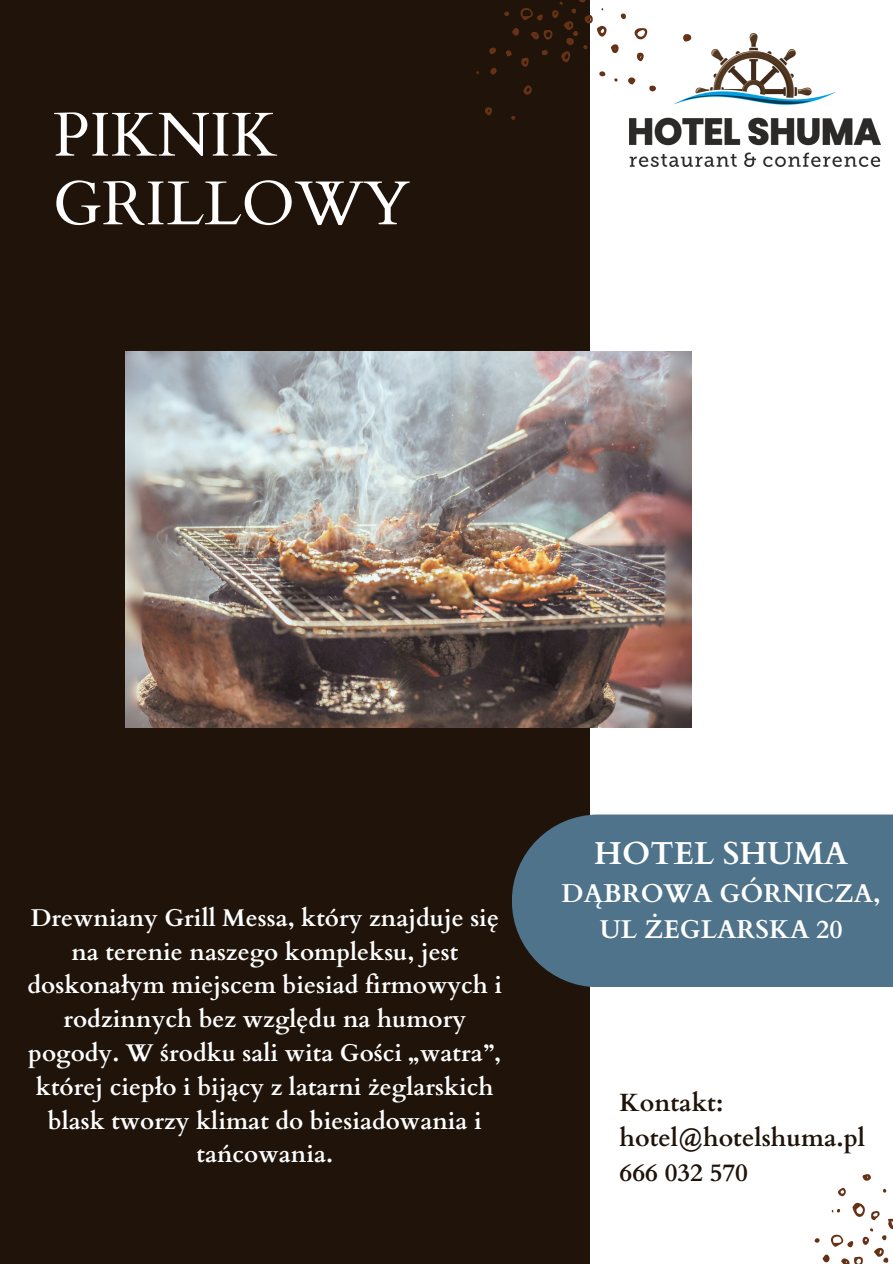
<style>
.page{position:relative;width:893px;height:1264px;background:#fff}
.page>*{position:absolute;margin:0;border:0;box-sizing:border-box;transform-origin:0 0}
.t1{font:62.1px/68.7px "Cardo";color:#fff}
.t2{font:700 31.8px "Cardo";color:#fff}
.t3{font:700 25.8px/36px "Cardo";color:#fff;text-align:center}
.t4{font:700 24.9px "Cardo";color:#1f130a}
.t5{font:700 24.15px/33.8px "Cardo";color:#fff;text-align:center}
</style>
<div class="page">
<div style="left:0;top:0;width:892px;height:1263px;background:#1f130a"></div>
<div style="left:590px;top:0;width:302px;height:1263px;background:#fff"></div>
<div style="left:512px;top:814px;width:380px;height:173px;background:#4e738a"></div>
<svg style="left:862px;top:1174px;width:9px;height:7px"></svg>
<svg style="left:838px;top:1187px;width:7px;height:9px"></svg>
<svg style="left:814px;top:1202px;width:78px;height:61px"></svg>
<svg style="left:485px;top:107px;width:7px;height:9px"></svg>
<svg style="left:489px;top:48px;width:7px;height:6px"></svg>
<svg style="left:490px;top:68px;width:6px;height:6px"></svg>
<svg style="left:511px;top:116px;width:4px;height:4px"></svg>
<svg style="left:504px;top:0;width:144px;height:95px"></svg>
<img style="left:629px;top:34px;width:251px;height:133px">
<img style="left:126px;top:352px;width:565px;height:375px">
<p class="t1" style="left:53px;top:102px;width:358px">PIKNIK<br>GRILLOWY</p>
<p class="t5" style="left:27px;top:901px;width:476px">Drewniany Grill Messa, który znajduje się na terenie naszego kompleksu, jest doskonałym miejscem biesiad firmowych i rodzinnych bez względu na humory pogody. W środku sali wita Gości „watra”, której ciepło i bijący z latarni żeglarskich blask tworzy klimat do biesiadowania i tańcowania.</p>
<h1 class="t2" style="left:594px;top:832px;width:255px">HOTEL SHUMA</h1>
<h1 class="t3" style="left:561px;top:876px;width:320px">DĄBROWA GÓRNICZA,<br>UL ŻEGLARSKA 20</h1>
<p class="t4" style="left:619px;top:1086px;width:105px">Kontakt:</p>
<p class="t4" style="left:619px;top:1121px;width:247px">hotel@hotelshuma.pl</p>
<p class="t4" style="left:619px;top:1156px;width:130px">666 032 570</p>
</div>
